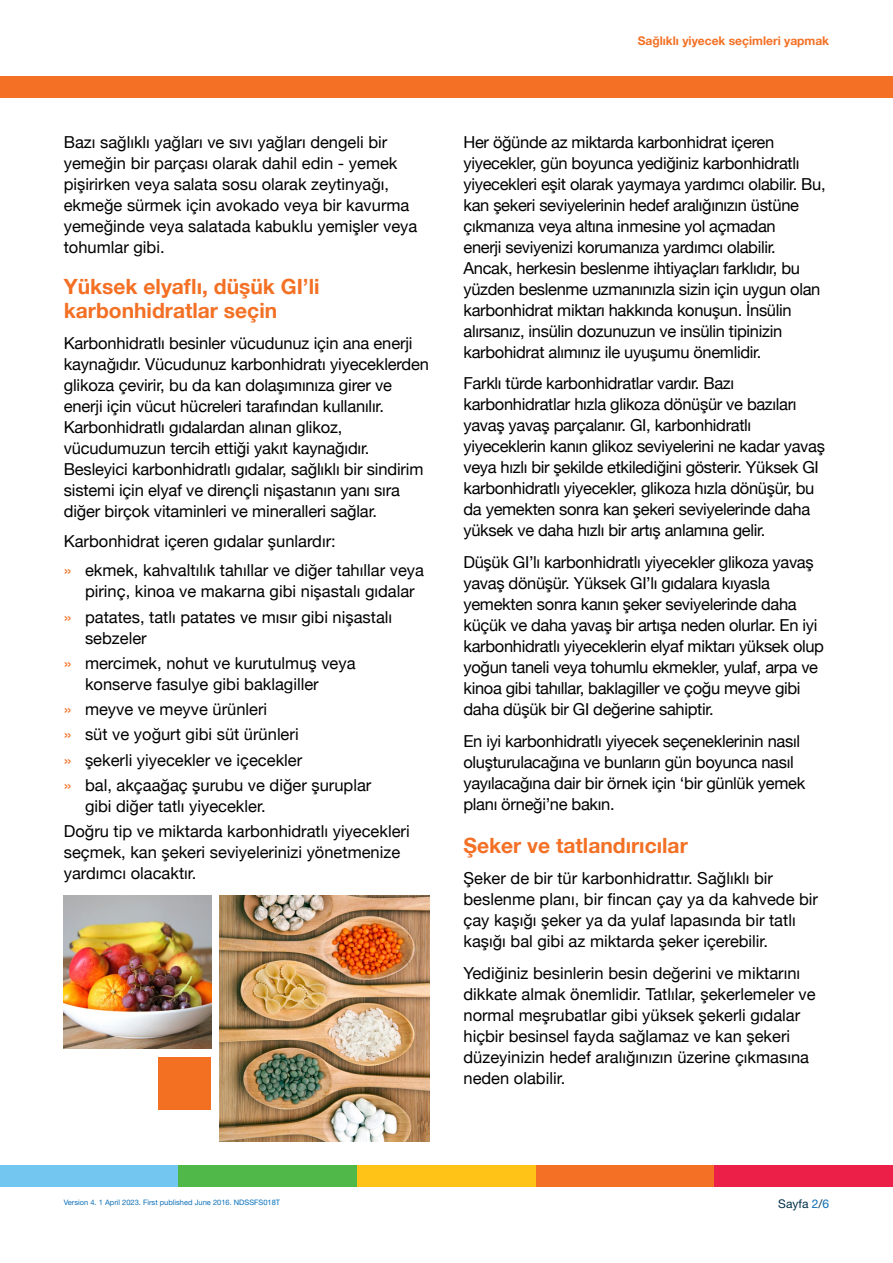
<style>
.page{position:relative;width:893px;height:1263px;background:#fff}
.page>*{position:absolute;margin:0;border:0;box-sizing:border-box;transform-origin:0 0}
.t1{font:700 21px/24px "Helvetica Neue";color:#f37024}
.t2{font:16.5px/21px "Helvetica Neue";letter-spacing:-.01em;color:#000}
.t3{font:700 12px "Helvetica Neue";color:#f37024}
.t4{font:12px "Helvetica Neue LT Std";color:#02314b}
.t5{font:7.5px "Helvetica Neue LT Std";color:#0e70b8}
.s1{font-family:"Helvetica Neue LT Std";color:#f37024}
.s2{color:#006fba}
.s3{color:#0e70b8}
</style>
<div class="page">
<div style="left:0;top:77px;width:893px;height:21px;background:#f37024"></div>
<div style="left:0;top:1165px;width:179px;height:22px;background:#72c6ef"></div>
<div style="left:179px;top:1165px;width:178px;height:22px;background:#50b848"></div>
<div style="left:357px;top:1165px;width:179px;height:22px;background:#ffc216"></div>
<div style="left:536px;top:1165px;width:178px;height:22px;background:#f37024"></div>
<div style="left:714px;top:1165px;width:179px;height:22px;background:#eb1f47"></div>
<img style="left:220px;top:895px;width:209px;height:246px">
<img style="left:64px;top:895px;width:147px;height:154px">
<div style="left:159px;top:1057px;width:52px;height:53px;background:#f36f21"></div>
<p class="t2" style="left:64px;top:132px;width:355px">Bazı sağlıklı yağları ve sıvı yağları dengeli bir yemeğin bir parçası olarak dahil edin - yemek pişirirken veya salata sosu olarak zeytinyağı, ekmeğe sürmek için avokado veya bir kavurma yemeğinde veya salatada kabuklu yemişler veya tohumlar gibi.</p>
<p class="t1" style="left:64px;top:275px;width:257px">Yüksek elyaflı, düşük GI’li karbonhidratlar seçin</p>
<p class="t2" style="left:64px;top:334px;width:367px">Karbonhidratlı besinler vücudunuz için ana enerji kaynağıdır. Vücudunuz karbonhidratı yiyeceklerden glikoza çevirir, bu da kan dolaşımınıza girer ve enerji için vücut hücreleri tarafından kullanılır.<br>Karbonhidratlı gıdalardan alınan glikoz, vücudumuzun tercih ettiği yakıt kaynağıdır.<br>Besleyici karbonhidratlı gıdalar, sağlıklı bir sindirim sistemi için elyaf ve dirençli nişastanın yanı sıra diğer birçok vitaminleri ve mineralleri sağlar.</p>
<p class="t2" style="left:64px;top:527px;width:362px;line-height:29.5px">Karbonhidrat içeren gıdalar şunlardır:<br><span class="s1">»</span> ekmek, kahvaltılık tahıllar ve diğer tahıllar veya</p>
<p class="t2" style="left:64px;top:580px;width:352px;line-height:25.2px;text-indent:21px">pirinç, kinoa ve makarna gibi nişastalı gıdalar <span class="s1">»</span> patates, tatlı patates ve mısır gibi nişastalı</p>
<p class="t2" style="left:64px;top:626px;width:293px;line-height:25.2px;text-indent:21px">sebzeler<br><span class="s1">»</span> mercimek, nohut ve kurutulmuş veya</p>
<p class="t2" style="left:64px;top:672px;width:309px;line-height:25.2px;text-indent:21px">konserve fasulye gibi baklagiller<br><span class="s1">»</span> meyve ve meyve ürünleri<br><span class="s1">»</span> süt ve yoğurt gibi süt ürünleri<br><span class="s1">»</span> şekerli yiyecekler ve içecekler<br><span class="s1">»</span> bal, akçaağaç şurubu ve diğer şuruplar</p>
<p class="t2" style="left:64px;top:794px;width:347px;line-height:25.2px;text-indent:21px">gibi diğer tatlı yiyecekler.<br>Doğru tip ve miktarda karbonhidratlı yiyecekleri</p>
<p class="t2" style="left:64px;top:843px;width:338px">seçmek, kan şekeri seviyelerinizi yönetmenize yardımcı olacaktır.</p>
<p class="t3" style="left:638px;top:31px;width:193px">Sağlıklı yiyecek seçimleri yapmak</p>
<p class="t2" style="left:463px;top:132px;width:364px">Her öğünde az miktarda karbonhidrat içeren yiyecekler, gün boyunca yediğiniz karbonhidratlı yiyecekleri eşit olarak yaymaya yardımcı olabilir. Bu, kan şekeri seviyelerinin hedef aralığınızın üstüne çıkmanıza veya altına inmesine yol açmadan<br>enerji seviyenizi korumanıza yardımcı olabilir.<br>Ancak, herkesin beslenme ihtiyaçları farklıdır, bu yüzden beslenme uzmanınızla sizin için uygun olan karbonhidrat miktarı hakkında konuşun. İnsülin alırsanız, insülin dozunuzun ve insülin tipinizin karbohidrat alımınız ile uyuşumu önemlidir.</p>
<p class="t2" style="left:463px;top:374px;width:363px">Farklı türde karbonhidratlar vardır. Bazı karbonhidratlar hızla glikoza dönüşür ve bazıları yavaş yavaş parçalanır. GI, karbonhidratlı yiyeceklerin kanın glikoz seviyelerini ne kadar yavaş veya hızlı bir şekilde etkilediğini gösterir. Yüksek GI karbonhidratlı yiyecekler, glikoza hızla dönüşür, bu da yemekten sonra kan şekeri seviyelerinde daha yüksek ve daha hızlı bir artış anlamına gelir.</p>
<p class="t2" style="left:463px;top:552px;width:362px">Düşük GI’lı karbonhidratlı yiyecekler glikoza yavaş yavaş dönüşür. Yüksek GI’lı gıdalara kıyasla yemekten sonra kanın şeker seviyelerinde daha küçük ve daha yavaş bir artışa neden olurlar. En iyi karbonhidratlı yiyeceklerin elyaf miktarı yüksek olup yoğun taneli veya tohumlu ekmekler, yulaf, arpa ve kinoa gibi tahıllar, baklagiller ve çoğu meyve gibi daha düşük bir GI değerine sahiptir.</p>
<p class="t2" style="left:463px;top:731px;width:343px">En iyi karbonhidratlı yiyecek seçeneklerinin nasıl oluşturulacağına ve bunların gün boyunca nasıl yayılacağına dair bir örnek için ‘bir günlük yemek planı örneği’ne bakın.</p>
<p class="t1" style="left:463px;top:834px;width:226px">Şeker ve tatlandırıcılar</p>
<p class="t2" style="left:463px;top:869px;width:356px">Şeker de bir tür karbonhidrattır. Sağlıklı bir beslenme planı, bir fincan çay ya da kahvede bir çay kaşığı şeker ya da yulaf lapasında bir tatlı kaşığı bal gibi az miktarda şeker içerebilir.</p>
<p class="t2" style="left:463px;top:963px;width:354px">Yediğiniz besinlerin besin değerini ve miktarını dikkate almak önemlidir. Tatlılar, şekerlemeler ve normal meşrubatlar gibi yüksek şekerli gıdalar hiçbir besinsel fayda sağlamaz ve kan şekeri düzeyinizin hedef aralığınızın üzerine çıkmasına neden olabilir.</p>
<p class="t5" style="left:64px;top:1197px;width:218px">Version 4. 1 April 2023. First published June 2016. <span class="s2">NDSSFS018T</span></p>
<p class="t4" style="left:778px;top:1196px;width:52px">Sayfa <span class="s3">2</span>/<span class="s3">6</span></p>
</div>
